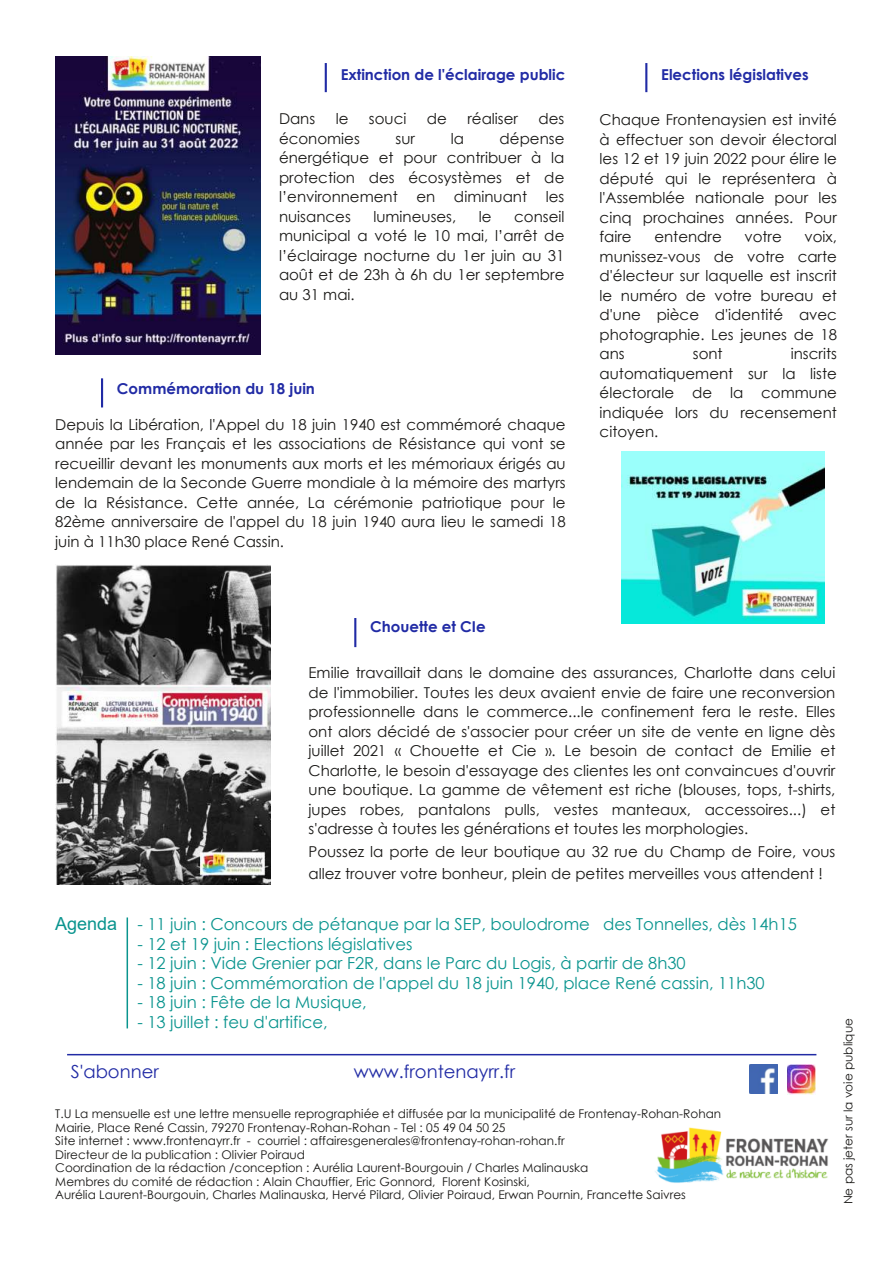
<style>
.page{position:relative;width:893px;height:1263px;background:#fff}
.page>*{position:absolute;margin:0;border:0;box-sizing:border-box;transform-origin:0 0}
.t1{font:18px "Century Gothic";color:#212ba5}
.t2{font:18px "Arial";color:#09948e}
.t3{font:16.5px "Century Gothic";color:#09948e}
.t4{font:15px/19.5px "Century Gothic";color:#181715;text-align:justify}
.t5{font:700 15px "Century Gothic";color:#212ba5}
.t6{font:12px/13.5px "Century Gothic";color:#181715}
</style>
<div class="page">
<img style="left:788px;top:1064px;width:27px;height:31px">
<img style="left:749px;top:1064px;width:28px;height:29px">
<hr style="left:67px;top:1054px;width:749px;height:1px;background:#212ba5">
<img style="left:655px;top:1127px;width:174px;height:56px">
<hr style="left:101px;top:378px;width:2px;height:29px;background:#212ba5">
<hr style="left:645px;top:63px;width:2px;height:29px;background:#212ba5">
<hr style="left:354px;top:618px;width:2px;height:29px;background:#212ba5">
<hr style="left:325px;top:63px;width:2px;height:29px;background:#212ba5">
<hr style="left:127px;top:917px;width:1px;height:111px;background:#09948e">
<img style="left:622px;top:451px;width:202px;height:172px">
<img style="left:56px;top:565px;width:214px;height:320px">
<img style="left:56px;top:56px;width:204px;height:298px">
<p class="t5" style="left:341px;top:68px;width:226px">Extinction de l'éclairage public</p>
<p class="t4" style="left:279px;top:110px;width:38px">Dans</p>
<p class="t4" style="left:336px;top:110px;width:14px">le</p>
<p class="t4" style="left:369px;top:110px;width:39px">souci</p>
<p class="t4" style="left:427px;top:110px;width:22px">de</p>
<p class="t4" style="left:467px;top:110px;width:52px">réaliser</p>
<p class="t4" style="left:538px;top:110px;width:27px">des</p>
<p class="t4" style="left:279px;top:129px;width:82px">économies</p>
<p class="t4" style="left:396px;top:129px;width:21px">sur</p>
<p class="t4" style="left:451px;top:129px;width:15px">la</p>
<p class="t4" style="left:279px;top:129px;width:287px;text-indent:221px">dépense énergétique et pour contribuer à la protection des écosystèmes et de l’environnement en diminuant les nuisances</p>
<p class="t4" style="left:279px;top:207px;width:287px;text-indent:235px">conseil municipal a voté le 10 mai, l’arrêt de l’éclairage nocturne du 1er juin au 31 août et de 23h à 6h du 1er septembre au 31 mai.</p>
<p class="t4" style="left:373px;top:207px;width:84px">lumineuses,</p>
<p class="t4" style="left:479px;top:207px;width:14px">le</p>
<p class="t5" style="left:117px;top:382px;width:200px">Commémoration du 18 juin</p>
<p class="t4" style="left:55px;top:416px;width:512px">Depuis la Libération, l'Appel du 18 juin 1940 est commémoré chaque année par les Français et les associations de Résistance qui vont se recueillir devant les monuments aux morts et les mémoriaux érigés au lendemain de la Seconde Guerre mondiale à la mémoire des martyrs de la Résistance. Cette année, La cérémonie patriotique pour le 82ème anniversaire de l'appel du 18 juin 1940 aura lieu le samedi 18 juin à 11h30 place René Cassin.</p>
<p class="t5" style="left:370px;top:620px;width:117px">Chouette et CIe</p>
<p class="t5" style="left:661px;top:68px;width:149px">Elections législatives</p>
<p class="t4" style="left:600px;top:111px;width:239px">Chaque Frontenaysien est invité à effectuer son devoir électoral les 12 et 19 juin 2022 pour élire le député qui le représentera à l'Assemblée nationale pour les cinq prochaines années. Pour faire</p>
<p class="t4" style="left:600px;top:228px;width:239px;text-indent:205px">voix, munissez-vous de votre carte d'électeur sur laquelle est inscrit le numéro de votre bureau et d'une pièce d'identité avec photographie. Les jeunes de 18 ans</p>
<p class="t4" style="left:654px;top:228px;width:69px">entendre</p>
<p class="t4" style="left:744px;top:228px;width:39px">votre</p>
<p class="t4" style="left:600px;top:345px;width:239px;text-indent:191px">inscrits automatiquement sur la liste électorale de la commune indiquée lors du recensement citoyen.</p>
<p class="t4" style="left:693px;top:345px;width:31px">sont</p>
<p class="t4" style="left:309px;top:664px;width:528px">Emilie travaillait dans le domaine des assurances, Charlotte dans celui de l'immobilier. Toutes les deux avaient envie de faire une reconversion professionnelle dans le commerce...le confinement fera le reste. Elles ont alors décidé de s'associer pour créer un site de vente en ligne dès juillet 2021 « Chouette et Cie ». Le besoin de contact de Emilie et Charlotte, le besoin d'essayage des clientes les ont convaincues d'ouvrir une boutique. La gamme de vêtement est riche (blouses, tops, t-shirts, jupes robes, pantalons pulls, vestes manteaux, accessoires...) et s'adresse à toutes les générations et toutes les morphologies.</p>
<p class="t4" style="left:309px;top:841px;width:528px;line-height:22.5px">Poussez la porte de leur boutique au 32 rue du Champ de Foire, vous allez trouver votre bonheur, plein de petites merveilles vous attendent !</p>
<p class="t2" style="left:55px;top:912px;width:64px">Agenda</p>
<p class="t3" style="left:137px;top:917px;width:661px">- 11 juin : Concours de pétanque par la SEP, boulodrome des Tonnelles, dès 14h15</p>
<p class="t3" style="left:137px;top:937px;width:277px">- 12 et 19 juin : Elections législatives</p>
<p class="t3" style="left:137px;top:956px;width:550px">- 12 juin : Vide Grenier par F2R, dans le Parc du Logis, à partir de 8h30</p>
<p class="t3" style="left:137px;top:976px;width:629px">- 18 juin : Commémoration de l'appel du 18 juin 1940, place René cassin, 11h30</p>
<p class="t3" style="left:137px;top:995px;width:231px">- 18 juin : Fête de la Musique,</p>
<p class="t3" style="left:137px;top:1015px;width:192px">- 13 juillet : feu d'artifice,</p>
<p class="t1" style="left:71px;top:1063px;width:90px">S'abonner</p>
<p class="t1" style="left:354px;top:1064px;width:163px">www.frontenayrr.fr</p>
<p class="t6" style="left:55px;top:1108px;width:667px">T.U La mensuelle est une lettre mensuelle reprographiée et diffusée par la municipalité de Frontenay-Rohan-Rohan Mairie, Place René Cassin, 79270 Frontenay-Rohan-Rohan - Tel : 05 49 04 50 25<br>Site internet : www.frontenayrr.fr - courriel : affairesgenerales@frontenay-rohan-rohan.fr<br>Directeur de la publication : Olivier Poiraud<br>Coordination de la rédaction /conception : Aurélia Laurent-Bourgouin / Charles Malinauska<br>Membres du comité de rédaction : Alain Chauffier, Eric Gonnord, Florent Kosinski,<br>Aurélia Laurent-Bourgouin, Charles Malinauska, Hervé Pilard, Olivier Poiraud, Erwan Pournin, Francette Saivres</p>
<p class="t6" style="left:842px;top:1204px;width:188px;rotate:-90deg">Ne pas jeter sur la voie publique</p>
</div>
